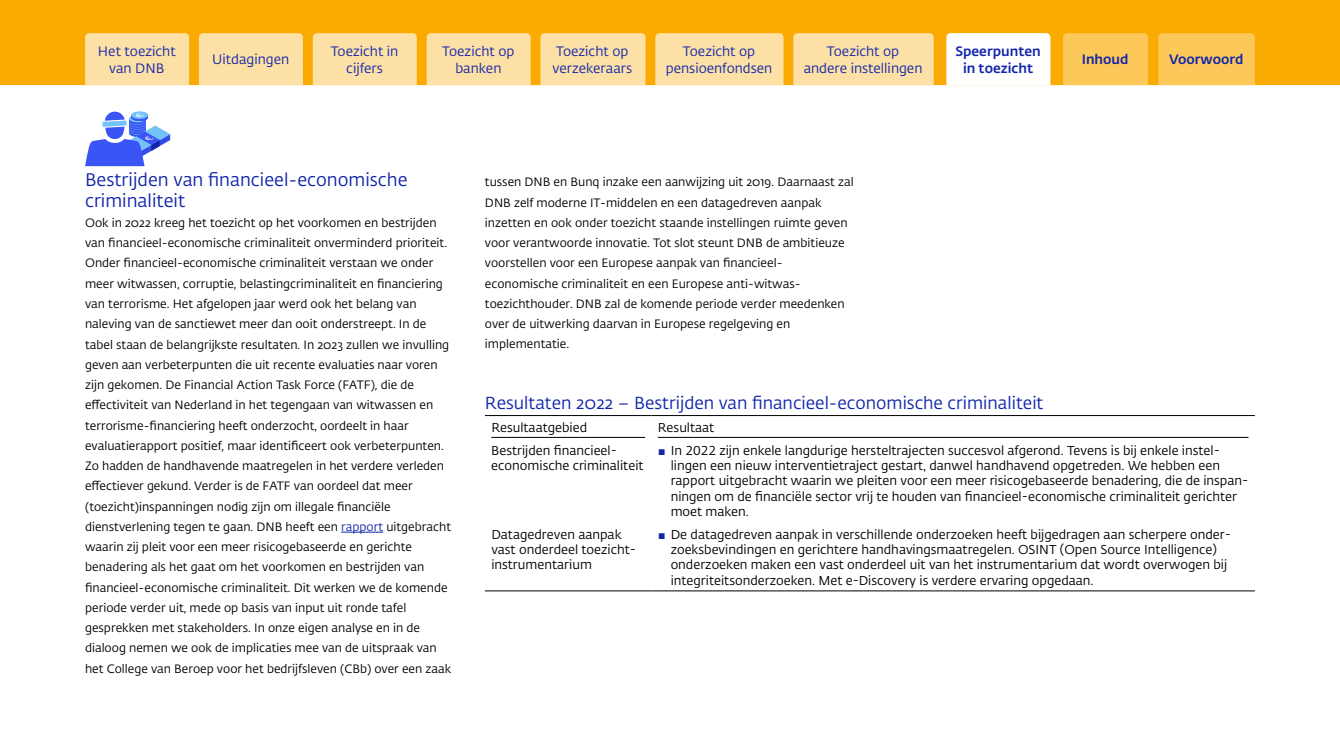
<style>
.page{position:relative;width:1340px;height:754px;background:#fff}
.page>*{position:absolute;margin:0;border:0;box-sizing:border-box;transform-origin:0 0}
.t1{font:18px/20.2px "DNB Fedra";color:#1226aa}
.t2{font:17.25px "DNB Fedra";color:#1226aa}
.t3{font:13.5px/16.5px "DNB Fedra";color:#1226aa;text-align:center}
.t4{font:500 13.5px/16.5px "DNB Fedra";color:#1226aa;text-align:center}
.t5{font:12.75px/15.3px "DNB Fedra";color:#000}
.t6{font:12px/20.2px "DNB Fedra";color:#000}
.s1{color:#1226aa}
.s2{font-size:10.5px;color:#1226aa}
</style>
<div class="page">
<div style="left:0;top:0;width:1339px;height:85px;background:#faaa00"></div>
<div style="left:1158px;top:33px;width:96px;height:52px;background:#fcc859"></div>
<div style="left:1063px;top:33px;width:85px;height:52px;background:#fcc859"></div>
<div style="left:199px;top:33px;width:104px;height:52px;background:#fce0a6"></div>
<div style="left:313px;top:33px;width:104px;height:52px;background:#fce0a6"></div>
<div style="left:426px;top:33px;width:104px;height:52px;background:#fce0a6"></div>
<div style="left:540px;top:33px;width:105px;height:52px;background:#fce0a6"></div>
<div style="left:655px;top:33px;width:128px;height:52px;background:#fce0a6"></div>
<div style="left:793px;top:33px;width:140px;height:52px;background:#fce0a6"></div>
<div style="left:85px;top:33px;width:104px;height:52px;background:#fce0a6"></div>
<svg style="left:946px;top:33px;width:104px;height:52px"></svg>
<hr style="left:341px;top:531px;width:42px;height:1px;background:#1226aa">
<hr style="left:485px;top:415px;width:166px;height:1px;background:#000">
<hr style="left:651px;top:415px;width:603px;height:1px;background:#000">
<hr style="left:485px;top:590px;width:166px;height:1px;background:#000">
<hr style="left:651px;top:590px;width:603px;height:1px;background:#000">
<hr style="left:491px;top:437px;width:154px;height:1px;background:#000">
<hr style="left:658px;top:437px;width:590px;height:1px;background:#000">
<svg style="left:85px;top:111px;width:85px;height:55px"></svg>
<p class="t3" style="left:98px;top:43px;width:79px">Het toezicht van DNB</p>
<p class="t4" style="left:955px;top:43px;width:87px">Speerpunten in toezicht</p>
<p class="t3" style="left:331px;top:43px;width:69px">Toezicht in cijfers</p>
<p class="t3" style="left:442px;top:43px;width:74px">Toezicht op banken</p>
<p class="t3" style="left:552px;top:43px;width:81px;text-align:left">Toezicht op verzekeraars</p>
<p class="t3" style="left:666px;top:43px;width:108px">Toezicht op pensioenfondsen</p>
<p class="t3" style="left:803px;top:43px;width:120px">Toezicht op andere instellingen</p>
<p class="t3" style="left:212px;top:52px;width:78px">Uitdagingen</p>
<p class="t4" style="left:1081px;top:51px;width:48px">Inhoud</p>
<p class="t4" style="left:1169px;top:51px;width:76px">Voorwoord</p>
<h1 class="t1" style="left:85px;top:170px;width:324px">Bestrijden van financieel-economische criminaliteit</h1>
<p class="t6" style="left:85px;top:213px;width:368px">Ook in 2022 kreeg het toezicht op het voorkomen en bestrijden van financieel-economische criminaliteit onverminderd prioriteit.<br>Onder financieel-economische criminaliteit verstaan we onder meer witwassen, corruptie, belastingcriminaliteit en financiering van terrorisme. Het afgelopen jaar werd ook het belang van naleving van de sanctiewet meer dan ooit onderstreept. In de tabel staan de belangrijkste resultaten. In 2023 zullen we invulling geven aan verbeterpunten die uit recente evaluaties naar voren zijn gekomen. De Financial Action Task Force (FATF), die de effectiviteit van Nederland in het tegengaan van witwassen en terrorisme-financiering heeft onderzocht, oordeelt in haar evaluatierapport positief, maar identificeert ook verbeterpunten.<br>Zo hadden de handhavende maatregelen in het verdere verleden effectiever gekund. Verder is de FATF van oordeel dat meer (toezicht)inspanningen nodig zijn om illegale financiële dienstverlening tegen te gaan. DNB heeft een <span class="s1">rapport</span> uitgebracht waarin zij pleit voor een meer risicogebaseerde en gerichte benadering als het gaat om het voorkomen en bestrijden van financieel-economische criminaliteit. Dit werken we de komende periode verder uit, mede op basis van input uit ronde tafel gesprekken met stakeholders. In onze eigen analyse en in de dialoog nemen we ook de implicaties mee van de uitspraak van het College van Beroep voor het bedrijfsleven (CBb) over een zaak</p>
<p class="t6" style="left:485px;top:172px;width:370px">tussen DNB en Bunq inzake een aanwijzing uit 2019. Daarnaast zal DNB zelf moderne IT- middelen en een datagedreven aanpak inzetten en ook onder toezicht staande instellingen ruimte geven voor verantwoorde innovatie. Tot slot steunt DNB de ambitieuze voorstellen voor een Europese aanpak van financieel&shy;economische criminaliteit en een Europese anti-witwas&shy;toezichthouder. DNB zal de komende periode verder meedenken over de uitwerking daarvan in Europese regelgeving en implementatie.</p>
<h2 class="t2" style="left:485px;top:393px;width:560px">Resultaten 2022 – Bestrijden van financieel- economische criminaliteit</h2>
<p class="t5" style="left:491px;top:420px;width:97px">Resultaatgebied</p>
<p class="t5" style="left:658px;top:420px;width:58px">Resultaat</p>
<p class="t5" style="left:491px;top:442px;width:154px">Bestrijden financieel&shy;economische criminaliteit</p>
<p class="t5" style="left:670px;top:442px;width:579px;text-indent:-13px"><span class="s2">▪</span> In 2022 zijn enkele langdurige hersteltrajecten succesvol afgerond. Tevens is bij enkele instel&shy;lingen een nieuw interventietraject gestart, danwel handhavend opgetreden. We hebben een rapport uitgebracht waarin we pleiten voor een meer risicogebaseerde benadering, die de inspan&shy;ningen om de financiële sector vrij te houden van financieel-economische criminaliteit gerichter moet maken.</p>
<p class="t5" style="left:491px;top:526px;width:146px">Datagedreven aanpak vast onderdeel toezicht&shy;instrumentarium</p>
<p class="t5" style="left:670px;top:526px;width:562px;text-indent:-13px"><span class="s2">▪</span> De datagedreven aanpak in verschillende onderzoeken heeft bijgedragen aan scherpere onder&shy;zoeksbevindingen en gerichtere handhavingsmaatregelen. OSINT (Open Source Intelligence) onderzoeken maken een vast onderdeel uit van het instrumentarium dat wordt overwogen bij integriteitsonderzoeken. Met e-Discovery is verdere ervaring opgedaan.</p>
</div>
